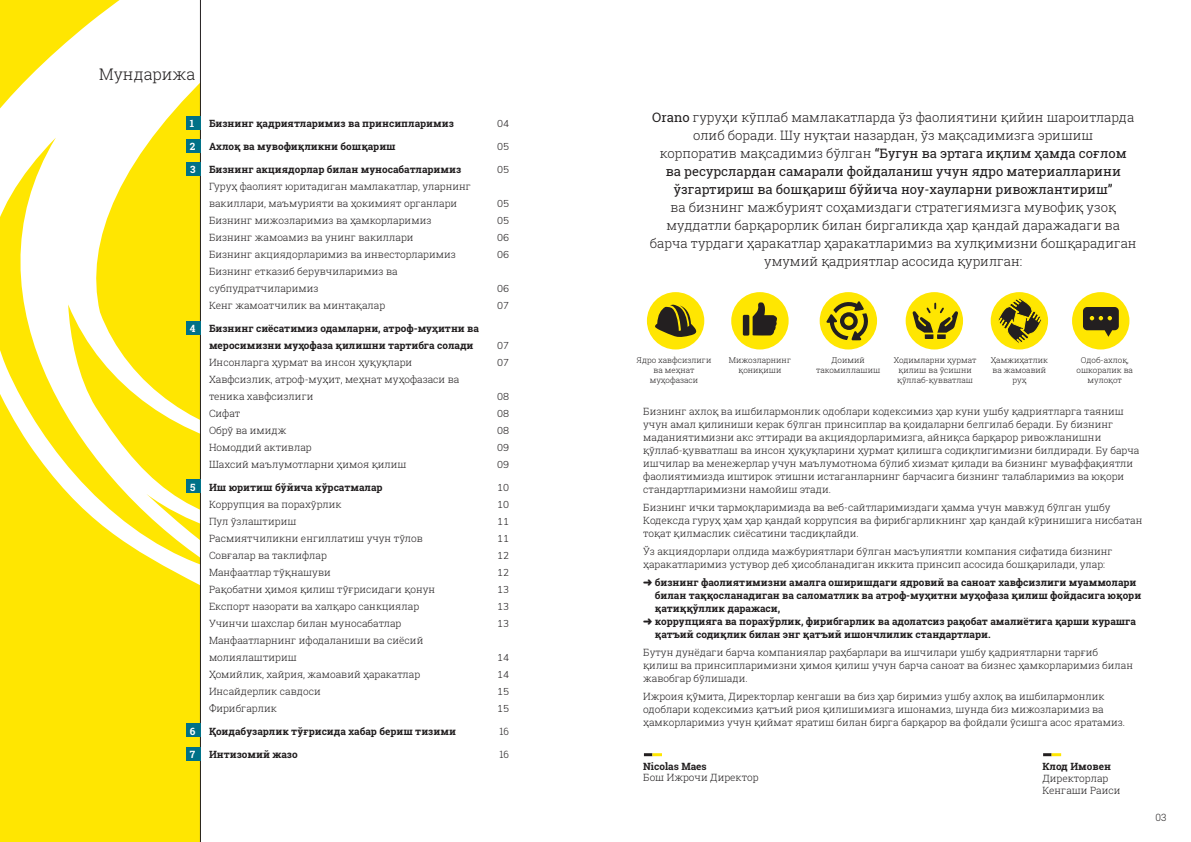
<style>
.page{position:relative;width:1191px;height:842px;background:#fff}
.page>*{position:absolute;margin:0;border:0;box-sizing:border-box;transform-origin:0 0}
.t1{font:300 16px "Roboto Slab";color:#211e1f}
.t2{font:300 13px/18px "Roboto Slab";color:#211e1f;text-align:center}
.t3{font:300 10px/13px "Roboto Slab";color:#211e1f}
.t4{font:700 10px/13px "Roboto Slab";color:#211e1f}
.t5{font:300 10px "Nunito Sans";color:#211e1f}
.t6{font:700 10px "Roboto Slab";color:#fff}
.t7{font:300 8px/10px "Roboto Slab";color:#211e1f;text-align:center}
.s1{font-weight:400}
.s2{font-weight:700}
</style>
<div class="page">
<div style="left:0;top:0;width:200px;height:842px;background:#ffe601"></div>
<svg style="left:0;top:0;width:705px;height:646px"></svg>
<hr style="left:200px;top:0;width:1px;height:842px;background:#231f20">
<div style="left:186px;top:117px;width:14px;height:13px;background:#007187"></div>
<div style="left:186px;top:140px;width:14px;height:13px;background:#007187"></div>
<div style="left:186px;top:162px;width:14px;height:13px;background:#007187"></div>
<div style="left:186px;top:321px;width:14px;height:13px;background:#007187"></div>
<div style="left:186px;top:480px;width:14px;height:13px;background:#007187"></div>
<div style="left:186px;top:724px;width:14px;height:13px;background:#007187"></div>
<div style="left:186px;top:747px;width:14px;height:13px;background:#007187"></div>
<div style="left:647px;top:292px;width:57px;height:57px;background:#ffe601;border-radius:50%"></div>
<svg style="left:655px;top:305px;width:45px;height:33px"></svg>
<div style="left:990px;top:292px;width:58px;height:57px;background:#ffe601;border-radius:50%"></div>
<svg style="left:997px;top:298px;width:45px;height:46px"></svg>
<div style="left:731px;top:292px;width:57px;height:57px;background:#ffe601;border-radius:50%"></div>
<svg style="left:752px;top:302px;width:25px;height:33px"></svg>
<div style="left:743px;top:315px;width:6px;height:21px;background:#231f20;border-radius:2px"></div>
<div style="left:905px;top:292px;width:58px;height:57px;background:#ffe601;border-radius:50%"></div>
<svg style="left:912px;top:302px;width:46px;height:37px"></svg>
<div style="left:1072px;top:292px;width:57px;height:57px;background:#ffe601;border-radius:50%"></div>
<svg style="left:1083px;top:307px;width:35px;height:30px"></svg>
<div style="left:819px;top:292px;width:58px;height:57px;background:#ffe601;border-radius:50%"></div>
<svg style="left:826px;top:299px;width:42px;height:41px"></svg>
<svg style="left:644px;top:753px;width:18px;height:3px"></svg>
<svg style="left:1043px;top:753px;width:18px;height:3px"></svg>
<h2 class="t1" style="left:99px;top:63px;width:97px">Мундарижа</h2>
<p class="t6" style="left:190px;top:116px;width:6px">1</p>
<p class="t4" style="left:209px;top:116px;width:246px">Бизнинг қадриятларимиз ва принсипларимиз</p>
<p class="t5" style="left:497px;top:116px;width:13px">04</p>
<p class="t6" style="left:190px;top:139px;width:7px">2</p>
<p class="t4" style="left:209px;top:139px;width:188px">Ахлоқ ва мувофиқликни бошқариш</p>
<p class="t5" style="left:497px;top:139px;width:13px">05</p>
<p class="t6" style="left:190px;top:162px;width:7px">3</p>
<p class="t4" style="left:209px;top:162px;width:254px">Бизнинг акциядорлар билан муносабатларимиз</p>
<p class="t5" style="left:497px;top:162px;width:13px">05</p>
<p class="t3" style="left:209px;top:177px;width:263px;line-height:17px">Гуруҳ фаолият юритадиган мамлакатлар, уларнинг вакиллари, маъмурияти ва ҳокимият органлари</p>
<p class="t5" style="left:497px;top:196px;width:13px">05</p>
<p class="t3" style="left:209px;top:213px;width:224px">Бизнинг мижозларимиз ва ҳамкорларимиз</p>
<p class="t5" style="left:497px;top:213px;width:13px">05</p>
<p class="t3" style="left:209px;top:230px;width:206px">Бизнинг жамоамиз ва унинг вакиллари</p>
<p class="t5" style="left:497px;top:230px;width:13px">06</p>
<p class="t3" style="left:209px;top:247px;width:248px">Бизнинг акциядорларимиз ва инвесторларимиз</p>
<p class="t5" style="left:497px;top:247px;width:13px">06</p>
<p class="t3" style="left:209px;top:262px;width:190px;line-height:17px">Бизнинг етказиб берувчиларимиз ва субпудратчиларимиз</p>
<p class="t5" style="left:497px;top:281px;width:13px">06</p>
<p class="t3" style="left:209px;top:298px;width:178px">Кенг жамоатчилик ва минтақалар</p>
<p class="t5" style="left:497px;top:298px;width:13px">07</p>
<p class="t6" style="left:190px;top:321px;width:7px">4</p>
<p class="t4" style="left:209px;top:319px;width:271px;line-height:17px">Бизнинг сиёсатимиз одамларни, атроф-муҳитни ва меросимизни муҳофаза қилишни тартибга солади</p>
<p class="t5" style="left:497px;top:338px;width:13px">07</p>
<p class="t3" style="left:209px;top:355px;width:205px">Инсонларга ҳурмат ва инсон ҳуқуқлари</p>
<p class="t5" style="left:497px;top:355px;width:13px">07</p>
<p class="t3" style="left:209px;top:370px;width:252px;line-height:17px">Хавфсизлик, атроф-муҳит, меҳнат муҳофазаси ва теника хавфсизлиги</p>
<p class="t5" style="left:497px;top:389px;width:13px">08</p>
<p class="t3" style="left:209px;top:406px;width:33px">Сифат</p>
<p class="t5" style="left:497px;top:406px;width:13px">08</p>
<p class="t3" style="left:209px;top:423px;width:79px">Обрў ва имидж</p>
<p class="t5" style="left:497px;top:423px;width:13px">08</p>
<p class="t3" style="left:209px;top:440px;width:104px">Номоддий активлар</p>
<p class="t5" style="left:497px;top:440px;width:13px">09</p>
<p class="t3" style="left:209px;top:457px;width:199px">Шахсий маълумотларни ҳимоя қилиш</p>
<p class="t5" style="left:497px;top:457px;width:13px">09</p>
<p class="t6" style="left:190px;top:480px;width:7px">5</p>
<p class="t4" style="left:209px;top:480px;width:175px">Иш юритиш бўйича кўрсатмалар</p>
<p class="t5" style="left:497px;top:480px;width:13px">10</p>
<p class="t3" style="left:209px;top:497px;width:134px">Коррупция ва порахўрлик</p>
<p class="t5" style="left:497px;top:497px;width:13px">10</p>
<p class="t3" style="left:209px;top:514px;width:89px">Пул ўзлаштириш</p>
<p class="t5" style="left:497px;top:514px;width:13px">11</p>
<p class="t3" style="left:209px;top:531px;width:215px">Расмиятчиликни енгиллатиш учун тўлов</p>
<p class="t5" style="left:497px;top:531px;width:13px">11</p>
<p class="t3" style="left:209px;top:548px;width:119px">Совғалар ва таклифлар</p>
<p class="t5" style="left:497px;top:548px;width:13px">12</p>
<p class="t3" style="left:209px;top:565px;width:123px">Манфаатлар тўқнашуви</p>
<p class="t5" style="left:497px;top:565px;width:13px">12</p>
<p class="t3" style="left:209px;top:582px;width:228px">Рақобатни ҳимоя қилиш тўғрисидаги қонун</p>
<p class="t5" style="left:497px;top:582px;width:13px">13</p>
<p class="t3" style="left:209px;top:599px;width:212px">Експорт назорати ва халқаро санкциялар</p>
<p class="t5" style="left:497px;top:599px;width:13px">13</p>
<p class="t3" style="left:209px;top:616px;width:194px">Учинчи шахслар билан муносабатлар</p>
<p class="t5" style="left:497px;top:616px;width:13px">13</p>
<p class="t3" style="left:209px;top:631px;width:216px;line-height:17px">Манфаатларнинг ифодаланиши ва сиёсий молиялаштириш</p>
<p class="t5" style="left:497px;top:650px;width:13px">14</p>
<p class="t3" style="left:209px;top:667px;width:213px">Ҳомийлик, хайрия, жамоавий ҳаракатлар</p>
<p class="t5" style="left:497px;top:667px;width:13px">14</p>
<p class="t3" style="left:209px;top:684px;width:113px">Инсайдерлик савдоси</p>
<p class="t5" style="left:497px;top:684px;width:13px">15</p>
<p class="t3" style="left:209px;top:701px;width:69px">Фирибгарлик</p>
<p class="t5" style="left:497px;top:701px;width:13px">15</p>
<p class="t6" style="left:190px;top:724px;width:7px">6</p>
<p class="t4" style="left:209px;top:724px;width:248px">Қоидабузарлик тўғрисида хабар бериш тизими</p>
<p class="t3" style="left:499px;top:724px;width:11px">16</p>
<p class="t6" style="left:190px;top:747px;width:7px">7</p>
<p class="t4" style="left:209px;top:747px;width:90px">Интизомий жазо</p>
<p class="t3" style="left:499px;top:747px;width:11px">16</p>
<p class="t2" style="left:650px;top:107px;width:488px"><span class="s1">Orano</span> гуруҳи кўплаб мамлакатларда ўз фаолиятини қийин шароитларда олиб боради. Шу нуқтаи назардан, ўз мақсадимизга эришиш<br>корпоратив мақсадимиз бўлган <span class="s1">“Бугун ва эртага иқлим ҳамда соғлом<br>ва ресурслардан самарали фойдаланиш учун ядро материалларини ўзгартириш ва бошқариш бўйича ноу-хауларни ривожлантириш”<br></span>ва бизнинг мажбурият соҳамиздаги стратегиямизга мувофиқ узоқ муддатли барқарорлик билан биргаликда ҳар қандай даражадаги ва барча турдаги ҳаракатлар ҳаракатларимиз ва хулқимизни бошқарадиган умумий қадриятлар асосида қурилган:</p>
<p class="t7" style="left:636px;top:355px;width:76px">Ядро хавфсизлиги ва меҳнат муҳофазаси</p>
<p class="t7" style="left:728px;top:355px;width:64px">Мижозларнинг қониқиши</p>
<p class="t7" style="left:816px;top:355px;width:66px">Доимий такомиллашиш</p>
<p class="t7" style="left:894px;top:355px;width:84px">Ходимларни ҳурмат қилиш ва ўсишни қўллаб-қувватлаш</p>
<p class="t7" style="left:990px;top:355px;width:59px">Ҳамжиҳатлик ва жамоавий руҳ</p>
<p class="t7" style="left:1076px;top:355px;width:58px">Одоб-ахлоқ, ошкоралик ва мулоқот</p>
<p class="t3" style="left:643px;top:404px;width:498px">Бизнинг ахлоқ ва ишбилармонлик одоблари кодексимиз ҳар куни ушбу қадриятларга таяниш учун амал қилиниши керак бўлган принсиплар ва қоидаларни белгилаб беради. Бу бизнинг маданиятимизни акс эттиради ва акциядорларимизга, айниқса барқарор ривожланишни қўллаб-қувватлаш ва инсон ҳуқуқларини ҳурмат қилишга содиқлигимизни билдиради. Бу барча ишчилар ва менежерлар учун маълумотнома бўлиб хизмат қилади ва бизнинг муваффақиятли фаолиятимизда иштирок этишни истаганларнинг барчасига бизнинг талабларимиз ва юқори стандартларимизни намойиш этади.</p>
<p class="t3" style="left:643px;top:500px;width:500px">Бизнинг ички тармоқларимизда ва веб-сайтларимиздаги ҳамма учун мавжуд бўлган ушбу<br>Кодексда гуруҳ ҳам ҳар қандай коррупсия ва фирибгарликнинг ҳар қандай кўринишига нисбатан тоқат қилмаслик сиёсатини тасдиқлайди.</p>
<p class="t3" style="left:643px;top:544px;width:471px">Ўз акциядорлари олдида мажбуриятлари бўлган масъулиятли компания сифатида бизнинг ҳаракатларимиз устувор деб ҳисобланадиган иккита принсип асосида бошқарилади, улар:</p>
<p class="t4" style="left:655px;top:576px;width:488px;text-indent:-12px">➜ бизнинг фаолиятимизни амалга оширишдаги ядровий ва саноат хавфсизлиги муаммолари билан таққосланадиган ва саломатлик ва атроф-муҳитни муҳофаза қилиш фойдасига юқори қатиққўллик даражаси,</p>
<p class="t4" style="left:655px;top:615px;width:482px;text-indent:-12px">➜ коррупцияга ва порахўрлик, фирибгарлик ва адолатсиз рақобат амалиётига қарши курашга қатъий содиқлик билан энг қатъий ишончлилик стандартлари.</p>
<p class="t3" style="left:643px;top:645px;width:491px">Бутун дунёдаги барча компаниялар раҳбарлари ва ишчилари ушбу қадриятларни тарғиб қилиш ва принсипларимизни ҳимоя қилиш учун барча саноат ва бизнес ҳамкорларимиз билан жавобгар бўлишади.</p>
<p class="t3" style="left:643px;top:689px;width:483px">Ижроия қўмита, Директорлар кенгаши ва биз ҳар биримиз ушбу ахлоқ ва ишбилармонлик одоблари кодексимиз қатъий риоя қилишимизга ишонамиз, шунда биз мижозларимиз ва ҳамкорларимиз учун қиймат яратиш билан бирга барқарор ва фойдали ўсишга асос яратамиз.</p>
<p class="t3" style="left:643px;top:761px;width:117px;line-height:11px"><span class="s2">Nicolas Maes<br></span>Бош Ижрочи Директор</p>
<p class="t3" style="left:1042px;top:760px;width:80px;line-height:12px"><span class="s2">Клод Имовен<br></span>Директорлар<br>Кенгаши Раиси</p>
<p class="t3" style="left:1155px;top:810px;width:13px">03</p>
</div>
